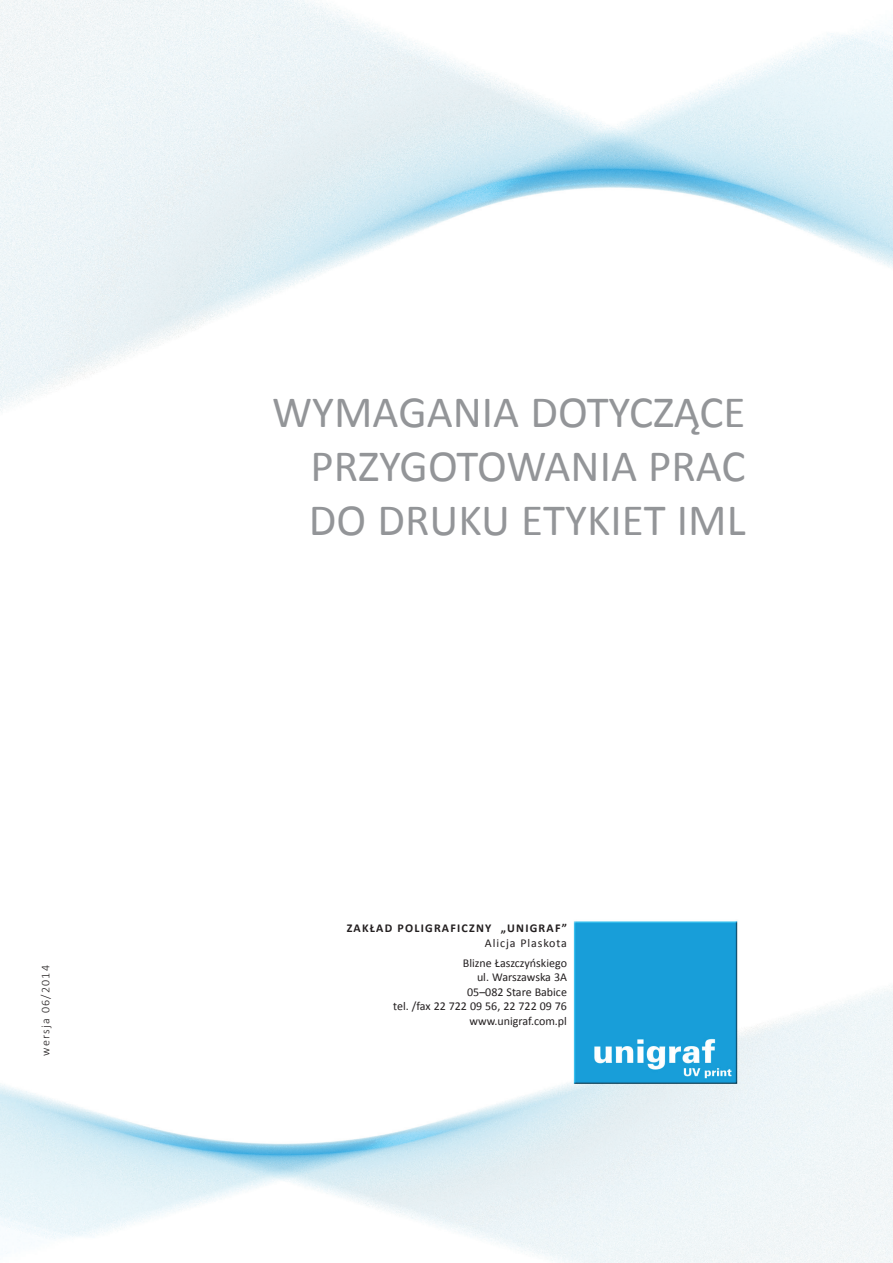
<style>
.page{position:relative;width:893px;height:1263px;background:#fff}
.page>*{position:absolute;margin:0;border:0;box-sizing:border-box;transform-origin:0 0}
.t1{font:45px/54px "Calibri";color:#939598;text-align:justify}
.t2{font:12px/14.4px "Calibri";color:#231f20;text-align:right}
.t3{font:12px/20.4px "Calibri";letter-spacing:.075em;color:#231f20;text-align:right}
.t4{font:700 12px "Calibri";letter-spacing:.1em;color:#231f20}
.t5{font:300 12px "Calibri";letter-spacing:.1em;color:#231f20}
</style>
<div class="page">
<img style="left:1px;top:1px;width:891px;height:1261px">
<p class="t5" style="left:38px;top:1056px;width:92px;rotate:-90deg">wersja 06/2014</p>
<h1 class="t1" style="left:309px;top:385px;width:438px;text-indent:-37px">WYMAGANIA DOTYCZĄCE PRZYGOTOWANIA PRAC DO DRUKU ETYKIET IML</h1>
<p class="t4" style="left:347px;top:920px;width:222px">ZAKŁAD POLIGRAFICZNY „UNIGRAF”</p>
<p class="t3" style="left:463px;top:932px;width:106px">Alicja Plaskota<br>Blizne Łaszczyńskiego</p>
<p class="t2" style="left:393px;top:970px;width:175px">ul. Warszawska 3A<br>05–082 Stare Babice<br>tel. /fax 22 722 09 56, 22 722 09 76 www.unigraf.com.pl</p>
</div>
